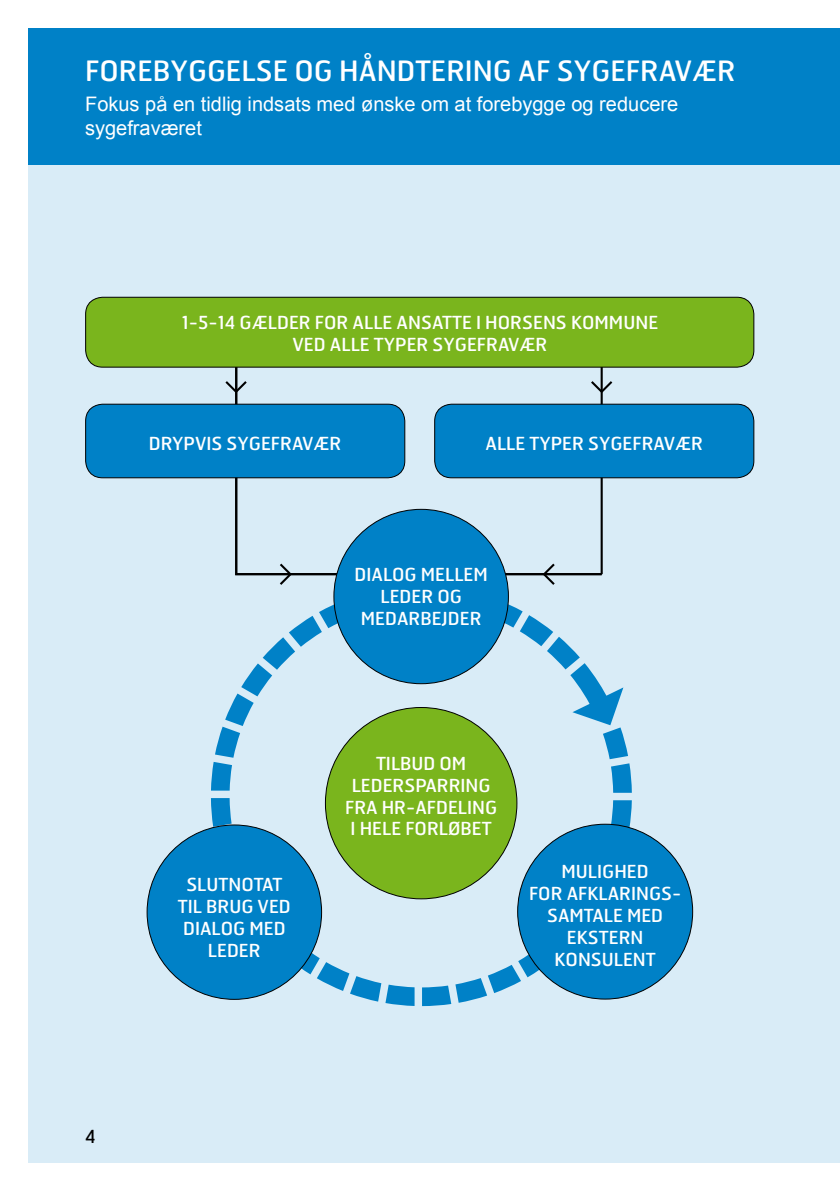
<style>
.page{position:relative;width:840px;height:1191px;background:#fff}
.page>*{position:absolute;margin:0;border:0;box-sizing:border-box;transform-origin:0 0}
.t1{font:28px "Hermes FB";color:#fff}
.t2{font:20px/24px "Arial";color:#fff}
.t3{font:18px/22px "Hermes FB";color:#fff;text-align:center}
.t4{font:18px "Hermes FB";color:#000}
</style>
<div class="page">
<div style="left:28px;top:28px;width:811px;height:1134px;background:#d9ecf7"></div>
<svg style="left:234px;top:368px;width:369px;height:193px"></svg>
<div style="left:86px;top:297px;width:667px;height:70px;background:#7ab51d;border-radius:17px"></div>
<div style="left:85px;top:297px;width:669px;height:71px;border:1px solid #000;border-radius:17px"></div>
<div style="left:86px;top:404px;width:318px;height:74px;background:#0081c7;border-radius:17px"></div>
<div style="left:85px;top:404px;width:320px;height:74px;border:1px solid #000;border-radius:17px"></div>
<div style="left:434px;top:404px;width:319px;height:74px;background:#0081c7;border-radius:17px"></div>
<div style="left:434px;top:404px;width:320px;height:74px;border:1px solid #000;border-radius:17px"></div>
<svg style="left:422px;top:800px;width:209px;height:206px"></svg>
<svg style="left:211px;top:798px;width:203px;height:208px"></svg>
<div style="left:325px;top:707px;width:191px;height:192px;background:#7ab51d;border-radius:50%"></div>
<div style="left:334px;top:509px;width:174px;height:174px;background:#0081c7;border-radius:50%"></div>
<div style="left:517px;top:824px;width:175px;height:175px;background:#0081c7;border-radius:50%"></div>
<div style="left:147px;top:825px;width:174px;height:174px;background:#0081c7;border-radius:50%"></div>
<div style="left:28px;top:28px;width:811px;height:136px;background:#0081c7"></div>
<svg style="left:211px;top:561px;width:205px;height:229px"></svg>
<svg style="left:424px;top:561px;width:207px;height:232px"></svg>
<svg style="left:225px;top:379px;width:24px;height:16px"></svg>
<svg style="left:588px;top:379px;width:25px;height:16px"></svg>
<h1 class="t1" style="left:85px;top:53px;width:651px">FOREBYGGELSE OG HÅNDTERING AF SYGEFRAVÆR</h1>
<p class="t2" style="left:85px;top:93px;width:594px">Fokus på en tidlig indsats med ønske om at forebygge og reducere sygefraværet</p>
<p class="t3" style="left:181px;top:310px;width:478px">1-5-14 GÆLDER FOR ALLE ANSATTE I HORSENS KOMMUNE<br>VED ALLE TYPER SYGEFRAVÆR</p>
<p class="t3" style="left:149px;top:431px;width:194px">DRYPVIS SYGEFRAVÆR</p>
<p class="t3" style="left:485px;top:431px;width:219px">ALLE TYPER SYGEFRAVÆR</p>
<p class="t3" style="left:354px;top:563px;width:135px">DIALOG MELLEM<br>LEDER OG<br>MEDARBEJDER</p>
<p class="t4" style="left:85px;top:1125px;width:12px">4</p>
<p class="t3" style="left:178px;top:873px;width:114px">SLUTNOTAT<br>TIL BRUG VED<br>DIALOG MED<br>LEDER</p>
<p class="t3" style="left:345px;top:751px;width:153px">TILBUD OM<br>LEDERSPARRING<br>FRA HR-AFDELING<br>I HELE FORLØBET</p>
<p class="t3" style="left:528px;top:860px;width:154px">MULIGHED<br>FOR AFKLARINGS-<br>SAMTALE MED<br>EKSTERN<br>KONSULENT</p>
</div>
